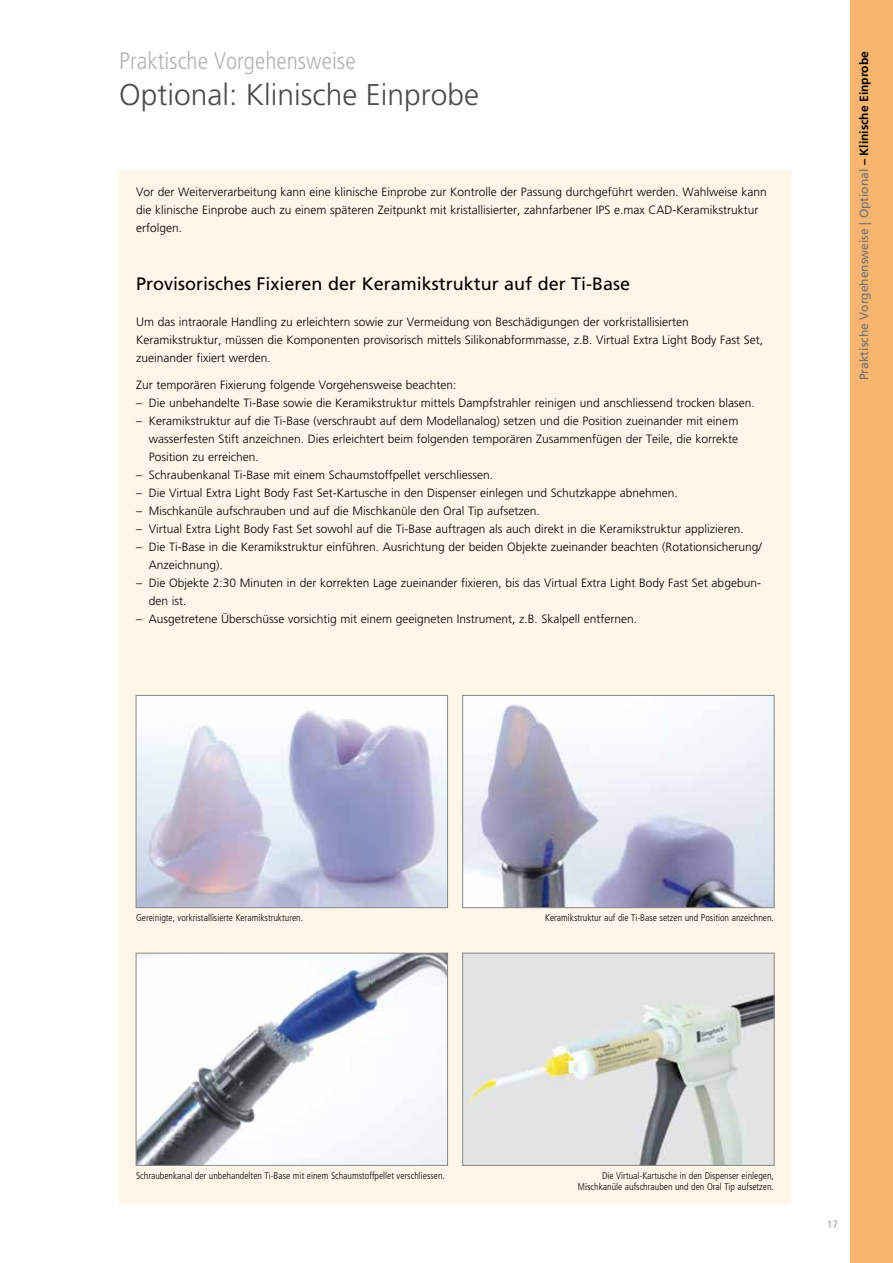
<style>
.page{position:relative;width:893px;height:1263px;background:#fff}
.page>*{position:absolute;margin:0;border:0;box-sizing:border-box;transform-origin:0 0}
.t1{font:300 30px "Frutiger";color:#4b4b4d}
.t2{font:300 condensed 24px "Frutiger";color:#b1b3b4}
.t3{font:18px "Frutiger";color:#000}
.t4{font:300 12px/18px "Frutiger";color:#000}
.t5{font:12px "Frutiger";color:#707172}
.t6{font:condensed 10.5px "Frutiger";color:#9c9e9f}
.t7{font:300 condensed 9.75px/11.2px "Frutiger";color:#000;text-align:right}
.s1{font-weight:700;color:#000}
</style>
<div class="page">
<div style="left:851px;top:0;width:42px;height:1263px;background:#f7b570"></div>
<div style="left:119px;top:170px;width:672px;height:1033px;background:#fff5e9"></div>
<img style="left:138px;top:697px;width:308px;height:209px">
<div style="left:136px;top:695px;width:312px;height:213px;border:1px solid #87888a"></div>
<img style="left:138px;top:955px;width:308px;height:208px">
<div style="left:136px;top:953px;width:312px;height:212px;border:1px solid #87888a"></div>
<img style="left:464px;top:697px;width:308px;height:209px">
<div style="left:462px;top:695px;width:312px;height:213px;border:1px solid #87888a"></div>
<img style="left:464px;top:955px;width:308px;height:208px">
<div style="left:462px;top:953px;width:312px;height:212px;border:1px solid #87888a"></div>
<h2 class="t2" style="left:119px;top:47px;width:238px">Praktische Vorgehensweise</h2>
<h1 class="t1" style="left:119px;top:77px;width:362px">Optional: Klinische Einprobe</h1>
<p class="t4" style="left:136px;top:183px;width:632px">Vor der Weiterverarbeitung kann eine klinische Einprobe zur Kontrolle der Passung durchgeführt werden. Wahlweise kann die klinische Einprobe auch zu einem späteren Zeitpunkt mit kristallisierter, zahnfarbener IPS e.max CAD-Keramikstruktur erfolgen.</p>
<h3 class="t3" style="left:136px;top:273px;width:496px">Provisorisches Fixieren der Keramikstruktur auf der Ti-Base</h3>
<p class="t4" style="left:136px;top:313px;width:629px">Um das intraorale Handling zu erleichtern sowie zur Vermeidung von Beschädigungen der vorkristallisierten<br>Keramikstruktur, müssen die Komponenten provisorisch mittels Silikonabformmasse, z.B. Virtual Extra Light Body Fast Set, zueinander fixiert werden.</p>
<p class="t4" style="left:136px;top:376px;width:322px">Zur temporären Fixierung folgende Vorgehensweise beachten:</p>
<p class="t4" style="left:136px;top:394px;width:620px">– Die unbehandelte Ti-Base sowie die Keramikstruktur mittels Dampfstrahler reinigen und anschliessend trocken blasen.</p>
<p class="t4" style="left:149px;top:412px;width:591px;text-align:justify;text-indent:-13px">– Keramikstruktur auf die Ti-Base (verschraubt auf dem Modellanalog) setzen und die Position zueinander mit einem wasserfesten Stift anzeichnen. Dies erleichtert beim folgenden temporären Zusammenfügen der Teile, die korrekte Position zu erreichen.</p>
<p class="t4" style="left:136px;top:466px;width:359px">– Schraubenkanal Ti-Base mit einem Schaumstoffpellet verschliessen.</p>
<p class="t4" style="left:136px;top:484px;width:543px">– Die Virtual Extra Light Body Fast Set-Kartusche in den Dispenser einlegen und Schutzkappe abnehmen.</p>
<p class="t4" style="left:136px;top:502px;width:405px">– Mischkanüle aufschrauben und auf die Mischkanüle den Oral Tip aufsetzen.</p>
<p class="t4" style="left:136px;top:520px;width:609px">– Virtual Extra Light Body Fast Set sowohl auf die Ti-Base auftragen als auch direkt in die Keramikstruktur applizieren.</p>
<p class="t4" style="left:149px;top:538px;width:614px;text-indent:-13px">– Die Ti-Base in die Keramikstruktur einführen. Ausrichtung der beiden Objekte zueinander beachten (Rotationsicherung/<br>Anzeichnung).</p>
<p class="t4" style="left:149px;top:574px;width:614px;text-indent:-13px">– Die Objekte 2:30 Minuten in der korrekten Lage zueinander fixieren, bis das Virtual Extra Light Body Fast Set abgebun&shy;den ist.</p>
<p class="t4" style="left:136px;top:610px;width:503px">– Ausgetretene Überschüsse vorsichtig mit einem geeigneten Instrument, z.B. Skalpell entfernen.</p>
<p class="t5" style="left:857px;top:380px;width:330px;rotate:-90deg">Praktische Vorgehensweise | Optional <span class="s1">– Klinische Einprobe</span></p>
<p class="t7" style="left:136px;top:912px;width:168px">Gereinigte, vorkristallisierte Keramikstrukturen.</p>
<p class="t7" style="left:136px;top:1170px;width:310px">Schraubenkanal der unbehandelten Ti-Base mit einem Schaumstoffpellet verschliessen.</p>
<p class="t7" style="left:545px;top:912px;width:230px">Keramikstruktur auf die Ti-Base setzen und Position anzeichnen.</p>
<p class="t7" style="left:578px;top:1170px;width:197px">Die Virtual-Kartusche in den Dispenser einlegen,<br>Mischkanüle aufschrauben und den Oral Tip aufsetzen.</p>
<p class="t6" style="left:828px;top:1218px;width:12px">17</p>
</div>
